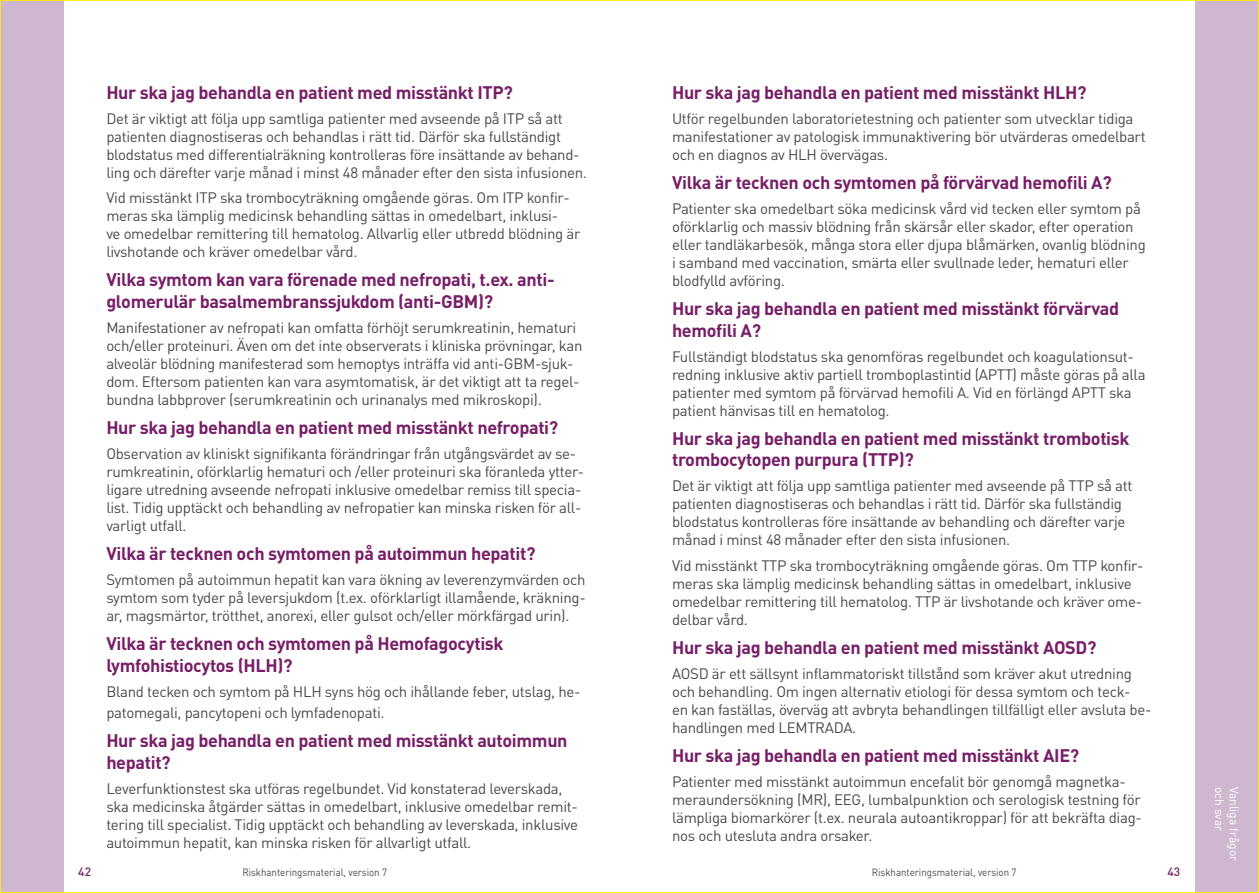
<style>
.page{position:relative;width:1259px;height:893px;background:#fff}
.page>*{position:absolute;margin:0;border:0;box-sizing:border-box;transform-origin:0 0}
.t1{font:700 18px/21.6px "DIN Pro";letter-spacing:-.02em;color:#771e67}
.t2{font:15px/18px "DIN Pro";letter-spacing:-.02em;color:#494948}
.t3{font:12px "DIN Pro";color:#fff}
.t4{font:500 12px "DIN Pro";color:#771e67}
.t5{font:10.5px "DIN Pro";color:#494948;scale:.92 1}
</style>
<div class="page">
<div style="left:1195px;top:0;width:64px;height:893px;background:#cfb7cf"></div>
<div style="left:0;top:0;width:64px;height:893px;background:#cfb7cf"></div>
<p class="t1" style="left:106px;top:79px;width:408px">Hur ska jag behandla en patient med misstänkt ITP?</p>
<p class="t2" style="left:106px;top:108px;width:482px">Det är viktigt att följa upp samtliga patienter med avseende på ITP så att patienten diagnostiseras och behandlas i rätt tid. Därför ska fullständigt blodstatus med differentialräkning kontrolleras före insättande av behand&shy;ling och därefter varje månad i minst 48 månader efter den sista infusionen.</p>
<p class="t2" style="left:106px;top:187px;width:475px">Vid misstänkt ITP ska trombocyträkning omgående göras. Om ITP konfir&shy;meras ska lämplig medicinsk behandling sättas in omedelbart, inklusi-<br>ve omedelbar remittering till hematolog. Allvarlig eller utbredd blödning är livshotande och kräver omedelbar vård.</p>
<p class="t1" style="left:106px;top:267px;width:450px">Vilka symtom kan vara förenade med nefropati, t.ex. anti&shy;glomerulär basalmembranssjukdom (anti-GBM)?</p>
<p class="t2" style="left:106px;top:317px;width:477px">Manifestationer av nefropati kan omfatta förhöjt serumkreatinin, hematuri och/eller proteinuri. Även om det inte observerats i kliniska prövningar, kan alveolär blödning manifesterad som hemoptys inträffa vid anti-GBM-sjuk&shy;dom. Eftersom patienten kan vara asymtomatisk, är det viktigt att ta regel&shy;bundna labbprover (serumkreatinin och urinanalys med mikroskopi).</p>
<p class="t1" style="left:106px;top:414px;width:453px">Hur ska jag behandla en patient med misstänkt nefropati?</p>
<p class="t2" style="left:106px;top:443px;width:479px">Observation av kliniskt signifikanta förändringar från utgångsvärdet av se&shy;rumkreatinin, oförklarlig hematuri och /eller proteinuri ska föranleda ytter&shy;ligare utredning avseende nefropati inklusive omedelbar remiss till specia&shy;list. Tidig upptäckt och behandling av nefropatier kan minska risken för all&shy;varligt utfall.</p>
<p class="t1" style="left:106px;top:540px;width:431px">Vilka är tecknen och symtomen på autoimmun hepatit?</p>
<p class="t2" style="left:106px;top:569px;width:481px;text-align:justify">Symtomen på autoimmun hepatit kan vara ökning av leverenzymvärden och symtom som tyder på leversjukdom (t.ex. oförklarligt illamående, kräkning&shy;ar, magsmärtor, trötthet, anorexi, eller gulsot och/eller mörkfärgad urin).</p>
<p class="t1" style="left:106px;top:630px;width:399px">Vilka är tecknen och symtomen på Hemofagocytisk lymfohistiocytos (HLH)?</p>
<p class="t2" style="left:106px;top:679px;width:476px;line-height:21.6px">Bland tecken och symtom på HLH syns hög och ihållande feber, utslag, he&shy;patomegali, pancytopeni och lymfadenopati.</p>
<p class="t1" style="left:106px;top:728px;width:463px">Hur ska jag behandla en patient med misstänkt autoimmun hepatit?</p>
<p class="t2" style="left:106px;top:778px;width:473px">Leverfunktionstest ska utföras regelbundet. Vid konstaterad leverskada, ska medicinska åtgärder sättas in omedelbart, inklusive omedelbar remit&shy;tering till specialist. Tidig upptäckt och behandling av leverskada, inklusive autoimmun hepatit, kan minska risken för allvarligt utfall.</p>
<p class="t1" style="left:672px;top:79px;width:416px">Hur ska jag behandla en patient med misstänkt HLH?</p>
<p class="t2" style="left:672px;top:108px;width:475px">Utför regelbunden laboratorietestning och patienter som utvecklar tidiga manifestationer av patologisk immunaktivering bör utvärderas omedelbart och en diagnos av HLH övervägas.</p>
<p class="t1" style="left:672px;top:169px;width:441px">Vilka är tecknen och symtomen på förvärvad hemofili A?</p>
<p class="t2" style="left:672px;top:198px;width:475px">Patienter ska omedelbart söka medicinsk vård vid tecken eller symtom på oförklarlig och massiv blödning från skärsår eller skador, efter operation eller tandläkarbesök, många stora eller djupa blåmärken, ovanlig blödning i samband med vaccination, smärta eller svullnade leder, hematuri eller blodfylld avföring.</p>
<p class="t1" style="left:672px;top:295px;width:448px">Hur ska jag behandla en patient med misstänkt förvärvad hemofili A?</p>
<p class="t2" style="left:672px;top:346px;width:475px">Fullständigt blodstatus ska genomföras regelbundet och koagulationsut&shy;redning inklusive aktiv partiell tromboplastintid (APTT) måste göras på alla patienter med symtom på förvärvad hemofili A. Vid en förlängd APTT ska patient hänvisas till en hematolog.</p>
<p class="t1" style="left:672px;top:425px;width:459px">Hur ska jag behandla en patient med misstänkt trombotisk trombocytopen purpura (TTP)?</p>
<p class="t2" style="left:672px;top:475px;width:462px">Det är viktigt att följa upp samtliga patienter med avseende på TTP så att patienten diagnostiseras och behandlas i rätt tid. Därför ska fullständig blodstatus kontrolleras före insättande av behandling och därefter varje månad i minst 48 månader efter den sista infusionen.</p>
<p class="t2" style="left:672px;top:555px;width:473px">Vid misstänkt TTP ska trombocyträkning omgående göras. Om TTP konfir&shy;meras ska lämplig medicinsk behandling sättas in omedelbart, inklusive omedelbar remittering till hematolog. TTP är livshotande och kräver ome&shy;delbar vård.</p>
<p class="t1" style="left:672px;top:634px;width:426px">Hur ska jag behandla en patient med misstänkt AOSD?</p>
<p class="t2" style="left:672px;top:663px;width:481px">AOSD är ett sällsynt inflammatoriskt tillstånd som kräver akut utredning och behandling. Om ingen alternativ etiologi för dessa symtom och teck-<br>en kan faställas, överväg att avbryta behandlingen tillfälligt eller avsluta be&shy;handlingen med LEMTRADA.</p>
<p class="t1" style="left:672px;top:742px;width:409px">Hur ska jag behandla en patient med misstänkt AIE?</p>
<p class="t2" style="left:672px;top:771px;width:471px">Patienter med misstänkt autoimmun encefalit bör genomgå magnetka&shy;meraundersökning (MR), EEG, lumbalpunktion och serologisk testning för lämpliga biomarkörer (t.ex. neurala autoantikroppar) för att bekräfta diag&shy;nos och utesluta andra orsaker.</p>
<p class="t4" style="left:78px;top:862px;width:14px">42</p>
<p class="t5" style="left:242px;top:864px;width:159px">Riskhanteringsmaterial, version 7</p>
<p class="t5" style="left:872px;top:864px;width:159px">Riskhanteringsmaterial, version 7</p>
<p class="t4" style="left:1167px;top:862px;width:14px">43</p>
<p class="t3" style="left:1229px;top:787px;width:46px;rotate:90deg">och svar</p>
<p class="t3" style="left:1243px;top:787px;width:76px;rotate:90deg">Vanliga frågor</p>
</div>
